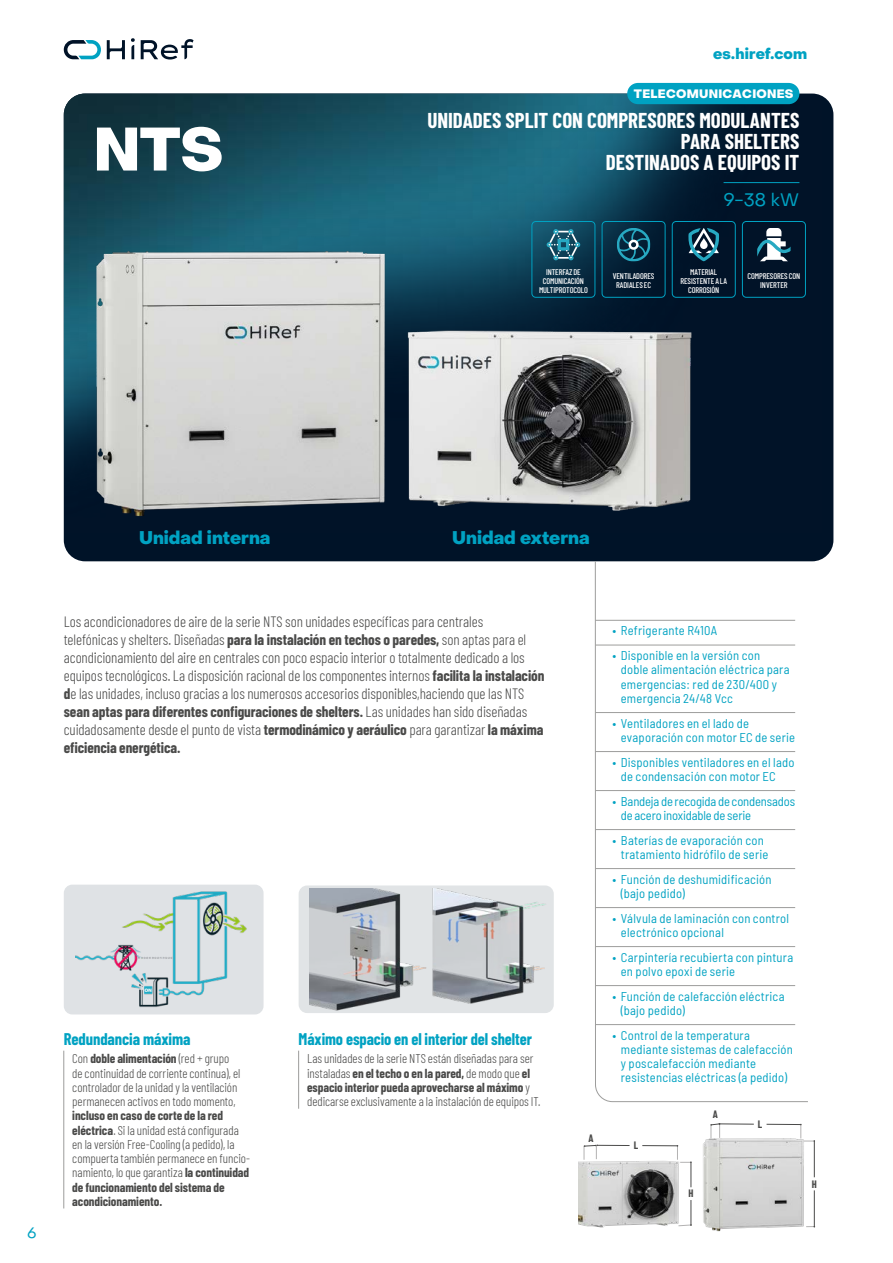
<style>
.page{position:relative;width:893px;height:1263px;background:#fff}
.page>*{position:absolute;margin:0;border:0;box-sizing:border-box;transform-origin:0 0}
.t1{font:800 60px "PP Object Sans";color:#fff}
.t2{font:700 21px/21px "Barlow Condensed";color:#fff;text-align:right}
.t3{font:800 18px "PP Object Sans";color:#00a2c2}
.t4{font:18px "PP Object Sans";color:#00a2c2}
.t5{font:700 16.5px "Barlow Condensed";letter-spacing:-.005em;color:#00a2c2}
.t6{font:300 15px/18px "Barlow Condensed";letter-spacing:-.005em;color:#4a4a49}
.t7{font:800 15px "PP Object Sans";letter-spacing:.01em;color:#00a2c2}
.t8{font:15px "PP Object Sans";color:#00a2c2}
.t9{font:semi-condensed 12.75px/14.2px "Barlow";letter-spacing:.015em;color:#00a2c2}
.t10{font:300 12.75px/14.2px "Barlow Condensed";letter-spacing:-.005em;color:#4a4a49}
.t11{font:semi-condensed 12.75px/14.2px "Barlow";letter-spacing:-.01em;color:#00a2c2}
.t12{font:800 12px "Object Sans";letter-spacing:.025em;color:#fff}
.t13{font:700 10.5px "Barlow Condensed";color:#4a4a49}
.t14{font:500 8.25px/9px "Barlow Condensed";letter-spacing:-.01em;color:#fff;text-align:center}
.s1{font-weight:700}
</style>
<div class="page">
<div style="left:64px;top:94px;width:769px;height:467px;background:#001328;border-radius:21px"></div>
<img style="left:64px;top:94px;width:759px;height:367px">
<hr style="left:724px;top:182px;width:75px;height:1px;background:#00a2c2">
<div style="left:627px;top:83px;width:172px;height:21px;background:#00a2c2;border-radius:11px"></div>
<svg style="left:595px;top:561px;width:213px;height:541px"></svg>
<hr style="left:595px;top:620px;width:200px;height:1px;background:#9d9d9c">
<hr style="left:595px;top:645px;width:200px;height:1px;background:#9d9d9c">
<hr style="left:595px;top:712px;width:200px;height:1px;background:#9d9d9c">
<hr style="left:595px;top:751px;width:200px;height:1px;background:#9d9d9c">
<hr style="left:595px;top:790px;width:200px;height:1px;background:#9d9d9c">
<hr style="left:595px;top:829px;width:200px;height:1px;background:#9d9d9c">
<hr style="left:595px;top:868px;width:200px;height:1px;background:#9d9d9c">
<hr style="left:595px;top:907px;width:200px;height:1px;background:#9d9d9c">
<hr style="left:595px;top:946px;width:200px;height:1px;background:#9d9d9c">
<hr style="left:595px;top:985px;width:200px;height:1px;background:#9d9d9c">
<hr style="left:595px;top:1024px;width:200px;height:1px;background:#9d9d9c">
<div style="left:602px;top:221px;width:63px;height:77px;border:1px solid #00a2c2;border-radius:4px"></div>
<svg style="left:617px;top:228px;width:33px;height:13px"></svg>
<div style="left:531px;top:221px;width:64px;height:77px;border:1px solid #00a2c2;border-radius:4px"></div>
<svg style="left:547px;top:229px;width:33px;height:12px"></svg>
<div style="left:672px;top:221px;width:64px;height:77px;border:1px solid #00a2c2;border-radius:4px"></div>
<svg style="left:687px;top:228px;width:33px;height:33px"></svg>
<div style="left:742px;top:221px;width:64px;height:77px;border:1px solid #00a2c2;border-radius:4px"></div>
<svg style="left:757px;top:228px;width:34px;height:33px"></svg>
<img style="left:703px;top:1138px;width:106px;height:94px">
<hr style="left:814px;top:1141px;width:1px;height:86px;background:#4a4a49">
<div style="left:808px;top:1177px;width:13px;height:13px;background:#fff"></div>
<svg style="left:710px;top:1123px;width:105px;height:19px"></svg>
<img style="left:578px;top:1158px;width:103px;height:70px">
<hr style="left:691px;top:1162px;width:1px;height:63px;background:#4a4a49">
<svg style="left:678px;top:1224px;width:14px;height:2px"></svg>
<div style="left:685px;top:1187px;width:12px;height:13px;background:#fff"></div>
<svg style="left:584px;top:1144px;width:108px;height:19px"></svg>
<hr style="left:64px;top:1051px;width:1px;height:157px;background:#9d9d9c">
<div style="left:64px;top:885px;width:200px;height:129px;background:#dfe2e5;border-radius:9px"></div>
<img style="left:75px;top:891px;width:172px;height:116px">
<hr style="left:298px;top:1051px;width:1px;height:58px;background:#9d9d9c">
<div style="left:299px;top:885px;width:255px;height:128px;background:#e1e4e6;border-radius:9px"></div>
<img style="left:309px;top:888px;width:244px;height:123px">
<img style="left:85px;top:241px;width:614px;height:275px">
<svg style="left:64px;top:38px;width:130px;height:22px"></svg>
<h1 class="t1" style="left:94px;top:113px;width:132px">NTS</h1>
<p class="t7" style="left:713px;top:45px;width:96px">es.hiref.com</p>
<p class="t12" style="left:634px;top:86px;width:161px">TELECOMUNICACIONES</p>
<h2 class="t2" style="left:427px;top:109px;width:373px">UNIDADES SPLIT CON COMPRESORES MODULANTES<br>PARA SHELTERS<br>DESTINADOS A EQUIPOS IT</h2>
<p class="t4" style="left:724px;top:189px;width:77px">9-38 kW</p>
<p class="t14" style="left:539px;top:266px;width:50px">INTERFAZ DE<br>COMUNICACIÓN<br>MULTIPROTOCOLO</p>
<p class="t14" style="left:680px;top:266px;width:48px">MATERIAL<br>RESISTENTE A LA<br>CORROSIÓN</p>
<p class="t14" style="left:748px;top:271px;width:54px">COMPRESORES CON<br>INVERTER</p>
<p class="t14" style="left:613px;top:271px;width:43px">VENTILADORES<br>RADIALES EC</p>
<p class="t3" style="left:139px;top:527px;width:133px">Unidad interna</p>
<p class="t3" style="left:452px;top:527px;width:139px">Unidad externa</p>
<p class="t6" style="left:64px;top:612px;width:482px">Los acondicionadores de aire de la serie NTS son unidades específicas para centrales<br>telefónicas y shelters. Diseñadas <span class="s1">para la instalación en techos o paredes,</span> son aptas para el acondicionamiento del aire en centrales con poco espacio interior o totalmente dedicado a los equipos tecnológicos. La disposición racional de los componentes internos <span class="s1">facilita la instalación d</span>e las unidades, incluso gracias a los numerosos accesorios disponibles,haciendo que las NTS <span class="s1">sean aptas para diferentes configuraciones de shelters.</span> Las unidades han sido diseñadas cuidadosamente desde el punto de vista <span class="s1">termodinámico y aeráulico</span> para garantizar <span class="s1">la máxima eficiencia energética.</span></p>
<p class="t8" style="left:27px;top:1224px;width:11px">6</p>
<p class="t5" style="left:64px;top:1027px;width:128px">Redundancia máxima</p>
<p class="t10" style="left:72px;top:1051px;width:170px">Con <span class="s1">doble alimentación</span> (red + grupo de continuidad de corriente continua), el controlador de la unidad y la ventilación permanecen activos en todo momento,</p>
<p class="t10" style="left:72px;top:1108px;width:179px"><span class="s1">incluso en caso de corte de la red eléctrica</span>. Si la unidad está configurada en la versión Free-Cooling (a pedido), la compuerta también permanece en funcio&shy;namiento, lo que garantiza <span class="s1">la continuidad de funcionamiento del sistema de acondicionamiento.</span></p>
<p class="t5" style="left:299px;top:1027px;width:235px">Máximo espacio en el interior del shelter</p>
<p class="t10" style="left:307px;top:1051px;width:235px">Las unidades de la serie NTS están diseñadas para ser instaladas <span class="s1">en el techo o en la pared,</span> de modo que <span class="s1">el espacio interior pueda aprovecharse al máximo</span> y dedicarse exclusivamente a la instalación de equipos IT.</p>
<p class="t13" style="left:588px;top:1131px;width:7px">A</p>
<p class="t9" style="left:612px;top:623px;width:106px">• Refrigerante R410A</p>
<p class="t9" style="left:621px;top:647px;width:170px;text-indent:-9px">• Disponible en la versión con doble alimentación eléctrica para emergencias: red de 230/400 y emergencia 24/48 Vcc</p>
<p class="t9" style="left:621px;top:715px;width:176px;text-indent:-9px">• Ventiladores en el lado de evaporación con motor EC de serie</p>
<p class="t9" style="left:621px;top:754px;width:175px;text-indent:-9px">• Disponibles ventiladores en el lado de condensación con motor EC</p>
<p class="t11" style="left:621px;top:793px;width:176px;text-indent:-9px">• Bandeja de recogida de condensados de acero inoxidable de serie</p>
<p class="t9" style="left:621px;top:832px;width:149px;text-indent:-9px">• Baterías de evaporación con tratamiento hidrófilo de serie</p>
<p class="t9" style="left:621px;top:871px;width:152px;text-indent:-9px">• Función de deshumidificación (bajo pedido)</p>
<p class="t9" style="left:621px;top:910px;width:170px;text-indent:-9px">• Válvula de laminación con control electrónico opcional</p>
<p class="t9" style="left:621px;top:949px;width:174px;text-indent:-9px">• Carpintería recubierta con pintura en polvo epoxi de serie</p>
<p class="t9" style="left:621px;top:988px;width:165px;text-indent:-9px">• Función de calefacción eléctrica (bajo pedido)</p>
<p class="t9" style="left:621px;top:1027px;width:174px;text-indent:-9px">• Control de la temperatura mediante sistemas de calefacción y poscalefacción mediante resistencias eléctricas (a pedido)</p>
<p class="t13" style="left:634px;top:1138px;width:6px">L</p>
<p class="t13" style="left:713px;top:1107px;width:7px">A</p>
<p class="t13" style="left:688px;top:1186px;width:7px">H</p>
<p class="t13" style="left:758px;top:1117px;width:6px">L</p>
<p class="t13" style="left:812px;top:1176px;width:7px">H</p>
</div>
